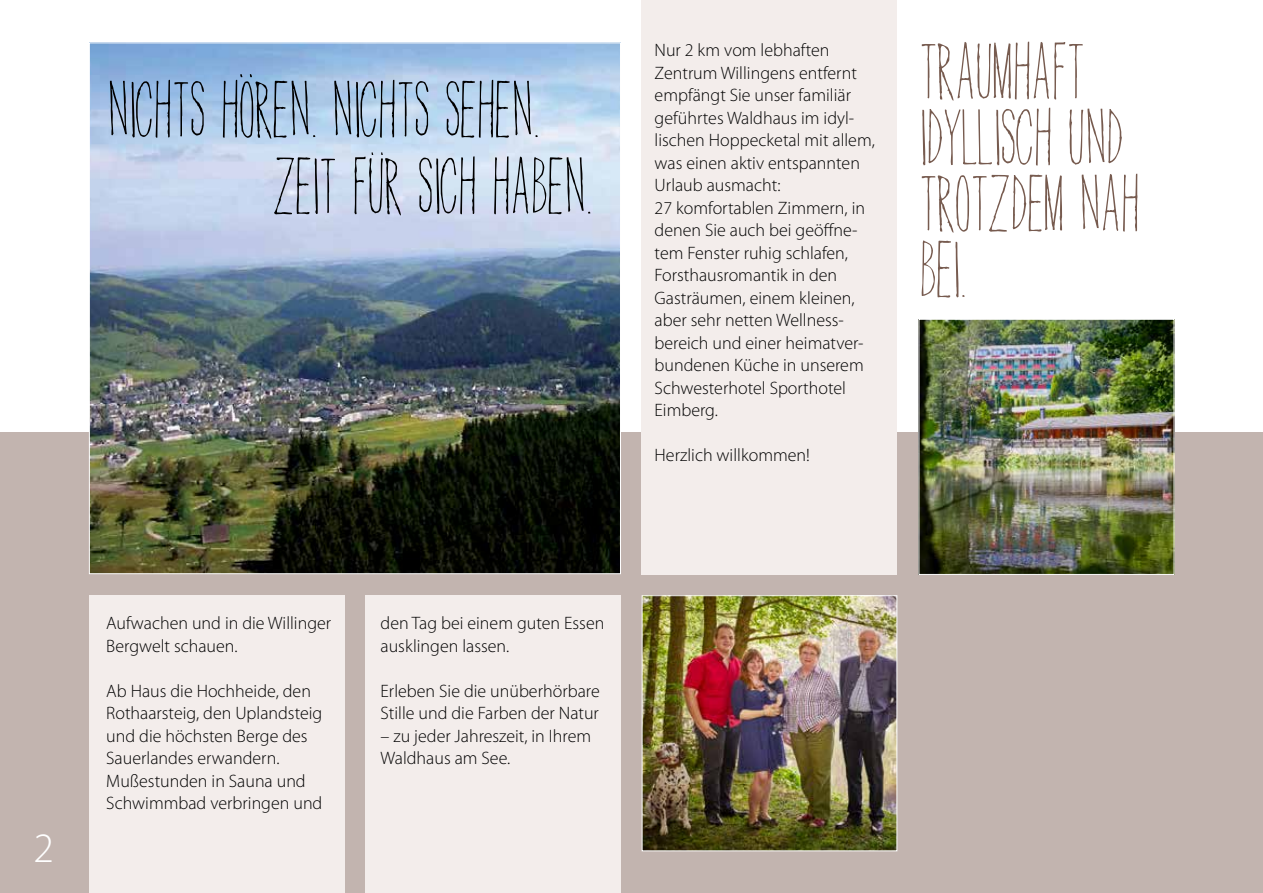
<style>
.page{position:relative;width:1263px;height:893px;background:#fff}
.page>*{position:absolute;margin:0;border:0;box-sizing:border-box;transform-origin:0 0}
.t1{font:135px "Men In Black Credits";color:#000}
.t2{font:135px "Men In Black Credits";color:#775b4f}
.t3{font:300 42px "Myriad Pro";color:#fff}
.t4{font:300 18px/22.5px "Myriad Pro";color:#000}
</style>
<div class="page">
<div style="left:0;top:432px;width:1263px;height:461px;background:#c2b4af"></div>
<img style="left:91px;top:45px;width:528px;height:527px">
<img style="left:644px;top:597px;width:251px;height:252px">
<div style="left:642px;top:595px;width:255px;height:256px;border:1px solid #fff"></div>
<img style="left:920px;top:321px;width:252px;height:252px">
<div style="left:918px;top:319px;width:256px;height:256px;border:1px solid #fff"></div>
<div style="left:641px;top:0;width:256px;height:574px;background:#f3edeb"></div>
<div style="left:89px;top:595px;width:255px;height:298px;background:#f3edeb"></div>
<div style="left:366px;top:595px;width:255px;height:298px;background:#f3edeb"></div>
<h1 class="t1" style="left:106px;top:12px;width:433px">NICHTS HOREN. NICHTS SEHEN.</h1>
<h1 class="t1" style="left:273px;top:89px;width:319px">ZEIT FUR SICH HABEN.</h1>
<p class="t4" style="left:655px;top:39px;width:222px">Nur 2 km vom lebhaften<br>Zentrum Willingens entfernt empfängt Sie unser familiär geführtes Waldhaus im idyl&shy;lischen Hoppecketal mit allem, was einen aktiv entspannten<br>Urlaub ausmacht:<br>27 komfortablen Zimmern, in denen Sie auch bei geöffne&shy;tem Fenster ruhig schlafen,<br>Forsthausromantik in den<br>Gasträumen, einem kleinen, aber sehr netten Wellness&shy;bereich und einer heimatver&shy;bundenen Küche in unserem<br>Schwesterhotel Sporthotel<br>Eimberg.</p>
<p class="t4" style="left:655px;top:444px;width:157px">Herzlich willkommen!</p>
<h1 class="t2" style="left:918px;top:-26px;width:167px">TRAUMHAFT</h1>
<h1 class="t2" style="left:918px;top:40px;width:206px">IDYLLISCH UND</h1>
<h1 class="t2" style="left:918px;top:106px;width:222px">TROTZDEM NAH</h1>
<h1 class="t2" style="left:918px;top:172px;width:48px">BEI.</h1>
<h2 class="t3" style="left:33px;top:822px;width:22px">2</h2>
<p class="t4" style="left:106px;top:612px;width:226px">Aufwachen und in die Willinger<br>Bergwelt schauen.</p>
<p class="t4" style="left:106px;top:679px;width:218px">Ab Haus die Hochheide, den<br>Rothaarsteig, den Uplandsteig und die höchsten Berge des<br>Sauerlandes erwandern.<br>Mußestunden in Sauna und<br>Schwimmbad verbringen und</p>
<p class="t4" style="left:381px;top:612px;width:225px">den Tag bei einem guten Essen ausklingen lassen.</p>
<p class="t4" style="left:381px;top:679px;width:221px">Erleben Sie die unüberhörbare<br>Stille und die Farben der Natur</p>
<p class="t4" style="left:381px;top:724px;width:212px">– zu jeder Jahreszeit, in Ihrem<br>Waldhaus am See.</p>
</div>
